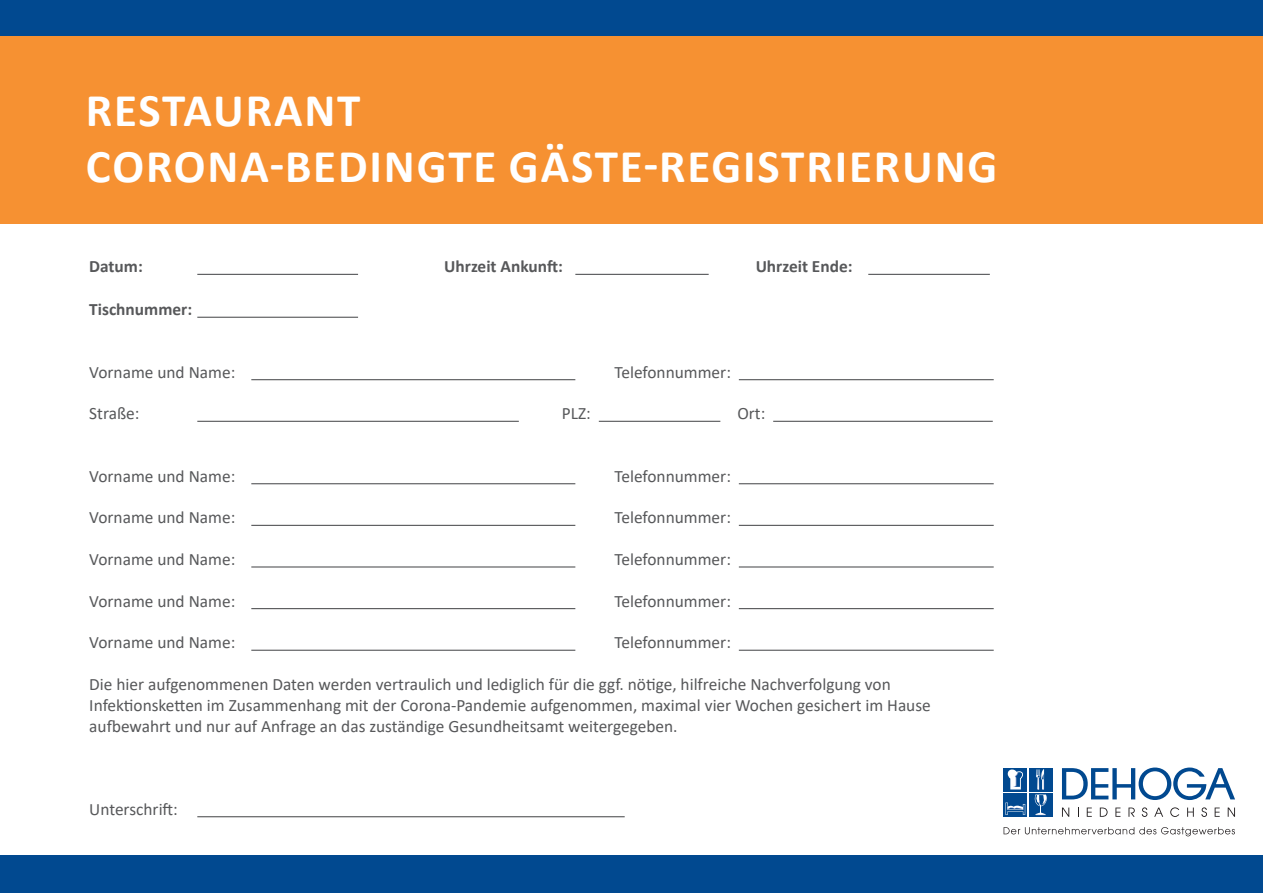
<style>
.page{position:relative;width:1263px;height:893px;background:#fff}
.page>*{position:absolute;margin:0;border:0;box-sizing:border-box;transform-origin:0 0}
.t1{font:700 47.1px/56.4px "Calibri";letter-spacing:.04em;color:#fff}
.t2{font:17.4px/20.9px "Calibri";color:#57585a}
.t3{font:700 17.4px "Calibri";color:#57585a}
</style>
<div class="page">
<div style="left:1004px;top:768px;width:23px;height:23px;background:#014990"></div>
<div style="left:1029px;top:768px;width:23px;height:23px;background:#014990"></div>
<div style="left:1004px;top:793px;width:23px;height:24px;background:#014990"></div>
<svg style="left:1005px;top:803px;width:21px;height:12px"></svg>
<div style="left:1029px;top:793px;width:23px;height:24px;background:#014990"></div>
<svg style="left:1007px;top:769px;width:16px;height:21px"></svg>
<svg style="left:1035px;top:769px;width:12px;height:46px"></svg>
<svg style="left:1062px;top:767px;width:173px;height:33px"></svg>
<svg style="left:1003px;top:827px;width:232px;height:9px"></svg>
<svg style="left:1062px;top:807px;width:7px;height:10px"></svg>
<svg style="left:1087px;top:807px;width:5px;height:10px"></svg>
<svg style="left:1100px;top:807px;width:7px;height:10px"></svg>
<svg style="left:1115px;top:807px;width:5px;height:10px"></svg>
<svg style="left:1128px;top:807px;width:7px;height:10px"></svg>
<svg style="left:1142px;top:807px;width:5px;height:10px"></svg>
<svg style="left:1154px;top:807px;width:9px;height:10px"></svg>
<svg style="left:1170px;top:807px;width:9px;height:10px"></svg>
<svg style="left:1187px;top:807px;width:7px;height:10px"></svg>
<svg style="left:1201px;top:807px;width:6px;height:10px"></svg>
<svg style="left:1215px;top:807px;width:5px;height:10px"></svg>
<svg style="left:1228px;top:807px;width:7px;height:10px"></svg>
<div style="left:0;top:0;width:1263px;height:36px;background:#014990"></div>
<div style="left:0;top:856px;width:1263px;height:37px;background:#014990"></div>
<div style="left:0;top:36px;width:1263px;height:188px;background:#f69132"></div>
<hr style="left:197px;top:274px;width:161px;height:1px;background:#57585a">
<hr style="left:575px;top:274px;width:134px;height:1px;background:#57585a">
<hr style="left:868px;top:274px;width:122px;height:1px;background:#57585a">
<hr style="left:197px;top:317px;width:161px;height:1px;background:#57585a">
<hr style="left:251px;top:379px;width:324px;height:1px;background:#57585a">
<hr style="left:739px;top:379px;width:255px;height:1px;background:#57585a">
<hr style="left:197px;top:421px;width:322px;height:1px;background:#57585a">
<hr style="left:599px;top:421px;width:121px;height:1px;background:#57585a">
<hr style="left:773px;top:421px;width:220px;height:1px;background:#57585a">
<hr style="left:251px;top:483px;width:324px;height:1px;background:#57585a">
<hr style="left:739px;top:483px;width:255px;height:1px;background:#57585a">
<hr style="left:251px;top:525px;width:324px;height:1px;background:#57585a">
<hr style="left:739px;top:525px;width:255px;height:1px;background:#57585a">
<hr style="left:251px;top:566px;width:324px;height:2px;background:#57585a">
<hr style="left:739px;top:566px;width:255px;height:2px;background:#57585a">
<hr style="left:251px;top:608px;width:324px;height:1px;background:#57585a">
<hr style="left:739px;top:608px;width:255px;height:1px;background:#57585a">
<hr style="left:251px;top:650px;width:324px;height:1px;background:#57585a">
<hr style="left:739px;top:650px;width:255px;height:1px;background:#57585a">
<hr style="left:197px;top:816px;width:428px;height:1px;background:#57585a">
<h1 class="t1" style="left:86px;top:81px;width:913px">RESTAURANT<br>CORONA-BEDINGTE GÄSTE-REGISTRIERUNG</h1>
<p class="t3" style="left:89px;top:254px;width:55px">Datum:</p>
<p class="t3" style="left:444px;top:254px;width:120px">Uhrzeit Ankunft:</p>
<p class="t3" style="left:756px;top:254px;width:98px">Uhrzeit Ende:</p>
<p class="t3" style="left:89px;top:297px;width:104px">Tischnummer:</p>
<p class="t2" style="left:89px;top:361px;width:147px">Vorname und Name:</p>
<p class="t2" style="left:614px;top:361px;width:118px">Telefonnummer:</p>
<p class="t2" style="left:89px;top:403px;width:52px">Straße:</p>
<p class="t2" style="left:562px;top:403px;width:31px">PLZ:</p>
<p class="t2" style="left:737px;top:403px;width:29px">Ort:</p>
<p class="t2" style="left:89px;top:465px;width:147px">Vorname und Name:</p>
<p class="t2" style="left:614px;top:465px;width:118px">Telefonnummer:</p>
<p class="t2" style="left:89px;top:507px;width:147px">Vorname und Name:</p>
<p class="t2" style="left:614px;top:507px;width:118px">Telefonnummer:</p>
<p class="t2" style="left:89px;top:548px;width:147px">Vorname und Name:</p>
<p class="t2" style="left:614px;top:548px;width:118px">Telefonnummer:</p>
<p class="t2" style="left:89px;top:590px;width:147px">Vorname und Name:</p>
<p class="t2" style="left:614px;top:590px;width:118px">Telefonnummer:</p>
<p class="t2" style="left:89px;top:632px;width:147px">Vorname und Name:</p>
<p class="t2" style="left:614px;top:632px;width:118px">Telefonnummer:</p>
<p class="t2" style="left:89px;top:673px;width:843px">Die hier aufgenommenen Daten werden vertraulich und lediglich für die ggf. nötige, hilfreiche Nachverfolgung von<br>Infektionsketten im Zusammenhang mit der Corona-Pandemie aufgenommen, maximal vier Wochen gesichert im Hause aufbewahrt und nur auf Anfrage an das zuständige Gesundheitsamt weitergegeben.</p>
<p class="t2" style="left:89px;top:798px;width:90px">Unterschrift:</p>
</div>
